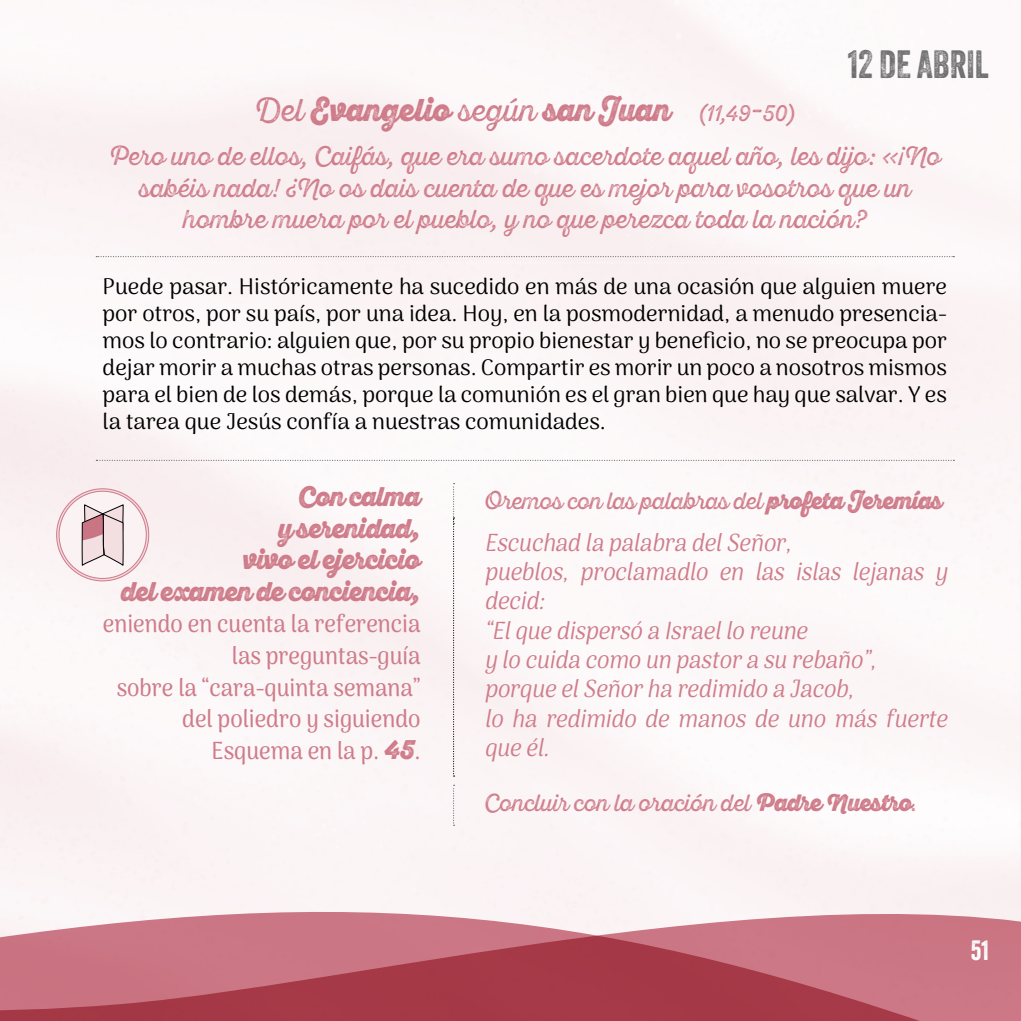
<style>
.page{position:relative;width:1021px;height:1021px;background:#fff}
.page>*{position:absolute;margin:0;border:0;box-sizing:border-box;transform-origin:0 0}
.t1{font:38.25px "Veneer Two";color:#706f6f}
.t2{font:31.5px "Sant Elia Rough Black Two";color:#cf7c8a;scale:.91 1}
.t3{font:27px/31.5px "Sant Elia Rough Black Two";letter-spacing:-.02em;color:#cf7c8a;text-align:right;scale:.91 1}
.t4{font:27px "Veneer";color:#fff}
.t5{font:25.88px/31.5px "Sant Elia Rough Two";color:#cf7c8a;text-align:center;scale:.91 1}
.t6{font:italic 24.75px/29.2px "Arima Koshi";color:#cf7c8a;scale:.91 1}
.t7{font:500 24.75px/31.5px "Arima Koshi";color:#cf7c8a;text-align:right;scale:.91 1}
.t8{font:23.62px "Sant Elia Rough Two";letter-spacing:-.01em;color:#cf7c8a;scale:.91 1}
.t9{font:22.5px/27px "Arima Koshi";color:#000;text-align:justify}
.s1{font-family:"Sant Elia Rough Two"}
.s2{font-family:"Sant Elia Rough Two";font-size:22.5px}
.s3{font-family:"Sant Elia Rough Black Two";font-weight:400;font-size:27px}
.s4{font-family:"Sant Elia Rough Black Two"}
</style>
<div class="page">
<img style="left:0;top:0;width:1020px;height:1020px">
<svg style="left:96px;top:460px;width:858px;height:1px"></svg>
<svg style="left:96px;top:256px;width:858px;height:7px"></svg>
<svg style="left:453px;top:483px;width:1px;height:293px"></svg>
<svg style="left:453px;top:784px;width:1px;height:41px"></svg>
<div style="left:58px;top:490px;width:89px;height:89px;background:#faf2f3;border-radius:50%"></div>
<div style="left:56px;top:488px;width:93px;height:93px;border:3px solid #f1d8dc;border-radius:50%"></div>
<svg style="left:82px;top:504px;width:41px;height:62px"></svg>
<h1 class="t1" style="left:847px;top:41px;width:143px">12 DE ABRIL</h1>
<h2 class="t2" style="left:254px;top:92px;width:595px"><span class="s1">Del</span> Evangelio <span class="s1">según</span> san Juan <span class="s2">(11,49</span><span class="s1">-</span><span class="s2">50)</span></h2>
<p class="t5" style="left:109px;top:140px;width:914px">Pero uno de ellos, Caifás, que era sumo sacerdote aquel año, les dijo: «¡No sabéis nada! ¿No os dais cuenta de que es mejor para vosotros que un hombre muera por el pueblo, y no que perezca toda la nación?</p>
<p class="t9" style="left:103px;top:272px;width:846px">Puede pasar. Históricamente ha sucedido en más de una ocasión que alguien muere por otros, por su país, por una idea. Hoy, en la posmodernidad, a menudo presencia&shy;mos lo contrario: alguien que, por su propio bienestar y beneficio, no se preocupa por dejar morir a muchas otras personas. Compartir es morir un poco a nosotros mismos para el bien de los demás, porque la comunión es el gran bien que hay que salvar. Y es la tarea que Jesús confía a nuestras comunidades.</p>
<p class="t3" style="left:121px;top:481px;width:331px">Con calma<br>y serenidad,<br>vivo el ejercicio<br>del examen de conciencia,</p>
<p class="t7" style="left:103px;top:608px;width:350px">eniendo en cuenta la referencia las preguntas-guía<br>sobre la “cara-quinta semana” del poliedro y siguiendo<br>Esquema en la p. <span class="s3">45</span>.</p>
<p class="t8" style="left:484px;top:487px;width:504px">Oremos con las palabras del <span class="s4">profeta Jeremías</span></p>
<p class="t6" style="left:484px;top:528px;width:517px">EscuchadlapalabradelSeñor,<br>pueblos, proclamadlo en las islas lejanas y decid:<br>“ElquedispersóaIsraelloreune ylocuidacomoun pastorasurebaño”, porqueelSeñorharedimidoaJacob,<br>lo ha redimido de manos de uno más fuerte queél.</p>
<p class="t8" style="left:484px;top:788px;width:477px">Concluir con la oración del <span class="s4">Padre Nuestro</span>.</p>
<p class="t4" style="left:970px;top:933px;width:20px">51</p>
</div>
